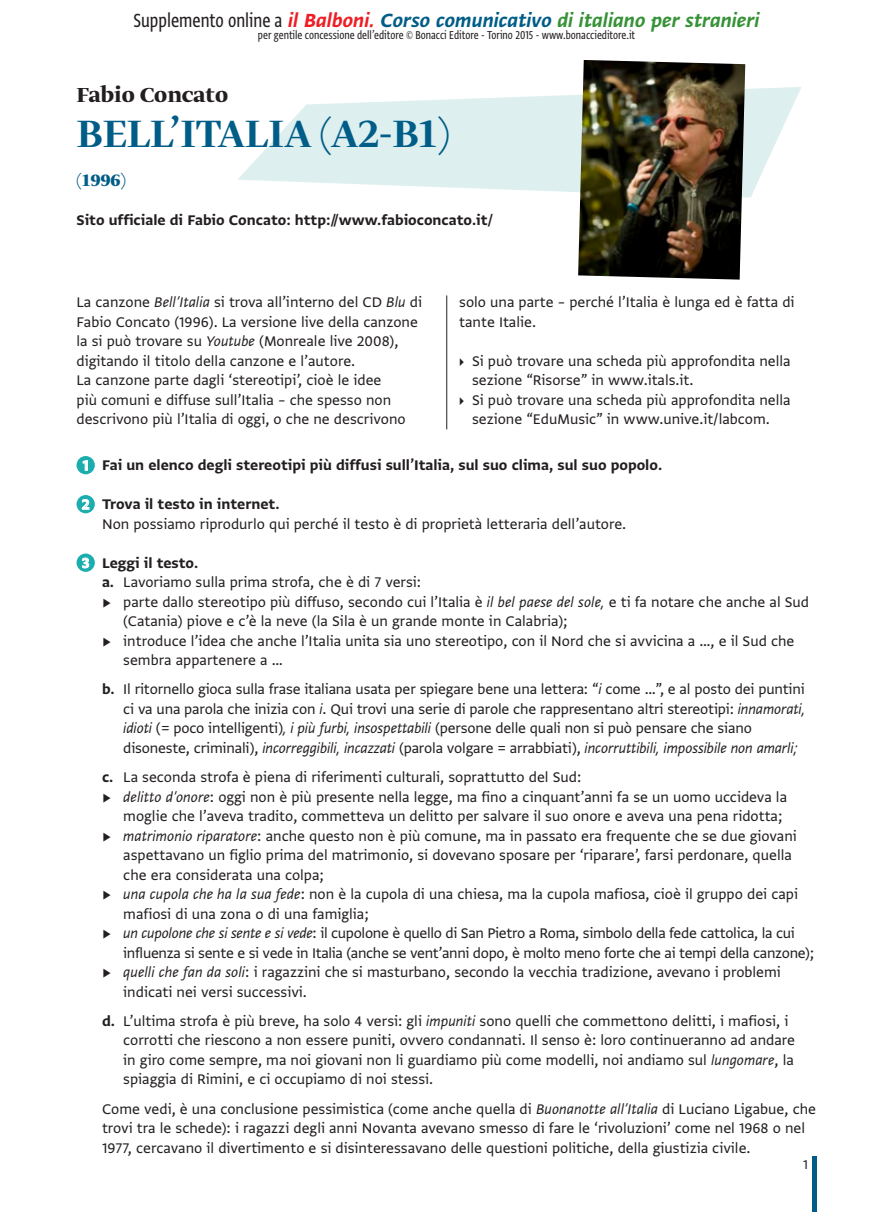
<style>
.page{position:relative;width:893px;height:1212px;background:#fff}
.page>*{position:absolute;margin:0;border:0;box-sizing:border-box;transform-origin:0 0}
._01_Titolo_0{font:500 45px "Greta Display Pro";color:#005d87}
.autore{font:700 24px "Greta Display Pro";color:#231f20}
.t1{font:22.5px "Greta Sans Std Bld Ita";color:#369237}
._01_Titolo3{font:700 19.5px "Greta Display Pro";color:#005d87}
.ESE_testo_Regular{font:16.5px/19.5px "Greta Sans Std";color:#231f20}
.ESE_testo_-_no_rient{font:16.5px/19.5px "Greta Sans Std";color:#231f20}
.ESE_testo_Regular-2{font:16.5px/19.5px "Greta Sans Std";letter-spacing:-.02em;color:#231f20}
.ESE_consegna{font:16.5px "Greta Sans Std Bld";color:#231f20}
.ESE_testo_-_no_rient-2{font:16.5px "Greta Sans Std Bld";color:#231f20}
.t2{font:16.5px "Greta Sans Std Bld";color:#fff}
.t3{font:15px "Greta Sans Std";color:#231f20}
.t4{font:13.5px "Greta Sans Cnd Std";color:#231f20}
.s1{font-family:"Greta Sans Cnd Std";color:#231f20}
.s2{color:#ee1d23}
.s3{color:#005d87}
.s4{font-style:italic}
.s5{font-family:"Greta Text Pro"}
.s6{font-family:"Greta Sans Std Bld"}
</style>
<div class="page">
<hr style="left:446px;top:295px;width:1px;height:134px;background:#231f20">
<hr style="left:812px;top:1156px;width:4px;height:56px;background:#005d87">
<svg style="left:238px;top:87px;width:563px;height:111px;fill:#deeff0"></svg>
<img style="left:578px;top:60px;width:167px;height:220px">
<div style="left:77px;top:456px;width:18px;height:18px;background:#1cadae;border-radius:50%"></div>
<svg style="left:82px;top:460px;width:6px;height:11px"></svg>
<div style="left:77px;top:495px;width:18px;height:18px;background:#1cadae;border-radius:50%"></div>
<svg style="left:82px;top:499px;width:8px;height:11px"></svg>
<div style="left:77px;top:553px;width:18px;height:19px;background:#1cadae;border-radius:50%"></div>
<svg style="left:82px;top:557px;width:8px;height:12px"></svg>
<h3 class="t1" style="left:134px;top:7px;width:628px"><span class="s1">Supplemento online a</span> <span class="s2">il Balboni.</span> <span class="s3">Corso comunicativo</span> di italiano per stranieri</h3>
<p class="t4" style="left:258px;top:27px;width:379px">per gentile concessione dell’editore © Bonacci Editore - Torino 2015 - www.bonaccieditore.it</p>
<p class="autore" style="left:77px;top:81px;width:153px">Fabio Concato</p>
<p class="_01_Titolo_0" style="left:77px;top:107px;width:375px">BELL’ITALIA (A2-B1)</p>
<p class="_01_Titolo3" style="left:77px;top:169px;width:51px">(1996)</p>
<p class="ESE_testo_-_no_rient-2" style="left:77px;top:210px;width:418px">Sito ufficiale di Fabio Concato: http://www.fabioconcato.it/</p>
<p class="ESE_testo_-_no_rient" style="left:77px;top:292px;width:347px">La canzone <span class="s4">Bell’Italia</span> si trova all’interno del CD <span class="s4">Blu</span> di Fabio Concato (1996). La versione live della canzone la si può trovare su <span class="s4">Youtube</span> (Monreale live 2008), digitando il titolo della canzone e l’autore.</p>
<p class="ESE_testo_-_no_rient" style="left:77px;top:370px;width:331px">La canzone parte dagli ‘stereotipi’, cioè le idee più comuni e diffuse sull’Italia – che spesso non descrivono più l’Italia di oggi, o che ne descrivono</p>
<p class="ESE_testo_-_no_rient" style="left:459px;top:292px;width:337px">solo una parte – perché l’Italia è lunga ed è fatta di tante Italie.</p>
<p class="ESE_testo_Regular" style="left:472px;top:351px;width:320px;text-indent:-13px"><span class="s5">▸</span> Si può trovare una scheda più approfondita nella sezione “Risorse” in www.itals.it.</p>
<p class="ESE_testo_Regular" style="left:459px;top:390px;width:333px;text-align:center"><span class="s5">▸</span> Si può trovare una scheda più approfondita nella sezione “EduMusic” in www.unive.it/labcom.</p>
<p class="t2" style="left:83px;top:456px;width:8px">1</p>
<p class="ESE_consegna" style="left:102px;top:455px;width:562px">Fai un elenco degli stereotipi più diffusi sull’Italia, sul suo clima, sul suo popolo.</p>
<p class="t2" style="left:82px;top:495px;width:10px">2</p>
<p class="ESE_consegna" style="left:102px;top:494px;width:179px">Trova il testo in internet.</p>
<p class="ESE_testo_Regular" style="left:102px;top:514px;width:526px">Non possiamo riprodurlo qui perché il testo è di proprietà letteraria dell’autore.</p>
<p class="t2" style="left:82px;top:553px;width:9px">3</p>
<p class="ESE_consegna" style="left:102px;top:553px;width:98px">Leggi il testo.</p>
<p class="ESE_testo_Regular" style="left:102px;top:572px;width:321px"><span class="s6">a.</span> Lavoriamo sulla prima strofa, che è di 7 versi:</p>
<p class="ESE_testo_Regular" style="left:123px;top:592px;width:687px;text-indent:-21px">▶ parte dallo stereotipo più diffuso, secondo cui l’Italia è <span class="s4">il bel paese del sole,</span> e ti fa notare che anche al Sud (Catania) piove e c’è la neve (la Sila è un grande monte in Calabria);</p>
<p class="ESE_testo_Regular" style="left:123px;top:631px;width:673px;text-indent:-21px">▶ introduce l’idea che anche l’Italia unita sia uno stereotipo, con il Nord che si avvicina a …, e il Sud che sembra appartenere a …</p>
<p class="ESE_testo_Regular" style="left:123px;top:679px;width:683px;text-indent:-21px"><span class="s6">b.</span> Il ritornello gioca sulla frase italiana usata per spiegare bene una lettera: “<span class="s4">i</span> come …”, e al posto dei puntini ci va una parola che inizia con <span class="s4">i</span>. Qui trovi una serie di parole che rappresentano altri stereotipi: <span class="s4">innamorati, idioti</span> (= poco intelligenti)<span class="s4">, i più furbi, insospettabili</span> (persone delle quali non si può pensare che siano disoneste, criminali), <span class="s4">incorreggibili, incazzati</span> (parola volgare = arrabbiati), <span class="s4">incorruttibili, impossibile non amarli;</span></p>
<p class="ESE_testo_Regular" style="left:102px;top:767px;width:481px"><span class="s6">c.</span> La seconda strofa è piena di riferimenti culturali, soprattutto del Sud:</p>
<p class="ESE_testo_Regular" style="left:102px;top:787px;width:687px;text-align:right">▶ <span class="s4">delitto d’onore</span>: oggi non è più presente nella legge, ma fino a cinquant’anni fa se un uomo uccideva la moglie che l’aveva tradito, commetteva un delitto per salvare il suo onore e aveva una pena ridotta;</p>
<p class="ESE_testo_Regular" style="left:123px;top:826px;width:675px;text-indent:-21px">▶ <span class="s4">matrimonio riparatore</span>: anche questo non è più comune, ma in passato era frequente che se due giovani aspettavano un figlio prima del matrimonio, si dovevano sposare per ‘riparare’, farsi perdonare, quella che era considerata una colpa;</p>
<p class="ESE_testo_Regular" style="left:123px;top:884px;width:676px;text-indent:-21px">▶ <span class="s4">una cupola che ha la sua fede</span>: non è la cupola di una chiesa, ma la cupola mafiosa, cioè il gruppo dei capi mafiosi di una zona o di una famiglia;</p>
<p class="ESE_testo_Regular-2" style="left:123px;top:923px;width:692px;text-indent:-21px">▶ <span class="s4">un cupolone che si sente e si vede</span>: il cupolone è quello di San Pietro a Roma, simbolo della fede cattolica, la cui influenza si sente e si vede in Italia (anche se vent’anni dopo, è molto meno forte che ai tempi della canzone);</p>
<p class="ESE_testo_Regular" style="left:123px;top:962px;width:659px;text-indent:-21px">▶ <span class="s4">quelli che fan da soli</span>: i ragazzini che si masturbano, secondo la vecchia tradizione, avevano i problemi indicati nei versi successivi.</p>
<p class="ESE_testo_Regular" style="left:123px;top:1011px;width:673px;text-indent:-21px"><span class="s6">d.</span> L’ultima strofa è più breve, ha solo 4 versi: gli <span class="s4">impuniti</span> sono quelli che commettono delitti, i mafiosi, i corrotti che riescono a non essere puniti, ovvero condannati. Il senso è: loro continueranno ad andare in giro come sempre, ma noi giovani non li guardiamo più come modelli, noi andiamo sul <span class="s4">lungomare</span>, la spiaggia di Rimini, e ci occupiamo di noi stessi.</p>
<p class="ESE_testo_Regular" style="left:102px;top:1099px;width:715px">Come vedi, è una conclusione pessimistica (come anche quella di <span class="s4">Buonanotte all’Italia</span> di Luciano Ligabue, che trovi tra le schede): i ragazzi degli anni Novanta avevano smesso di fare le ‘rivoluzioni’ come nel 1968 o nel<br>1977, cercavano il divertimento e si disinteressavano delle questioni politiche, della giustizia civile.</p>
<p class="t3" style="left:803px;top:1156px;width:6px">1</p>
</div>
